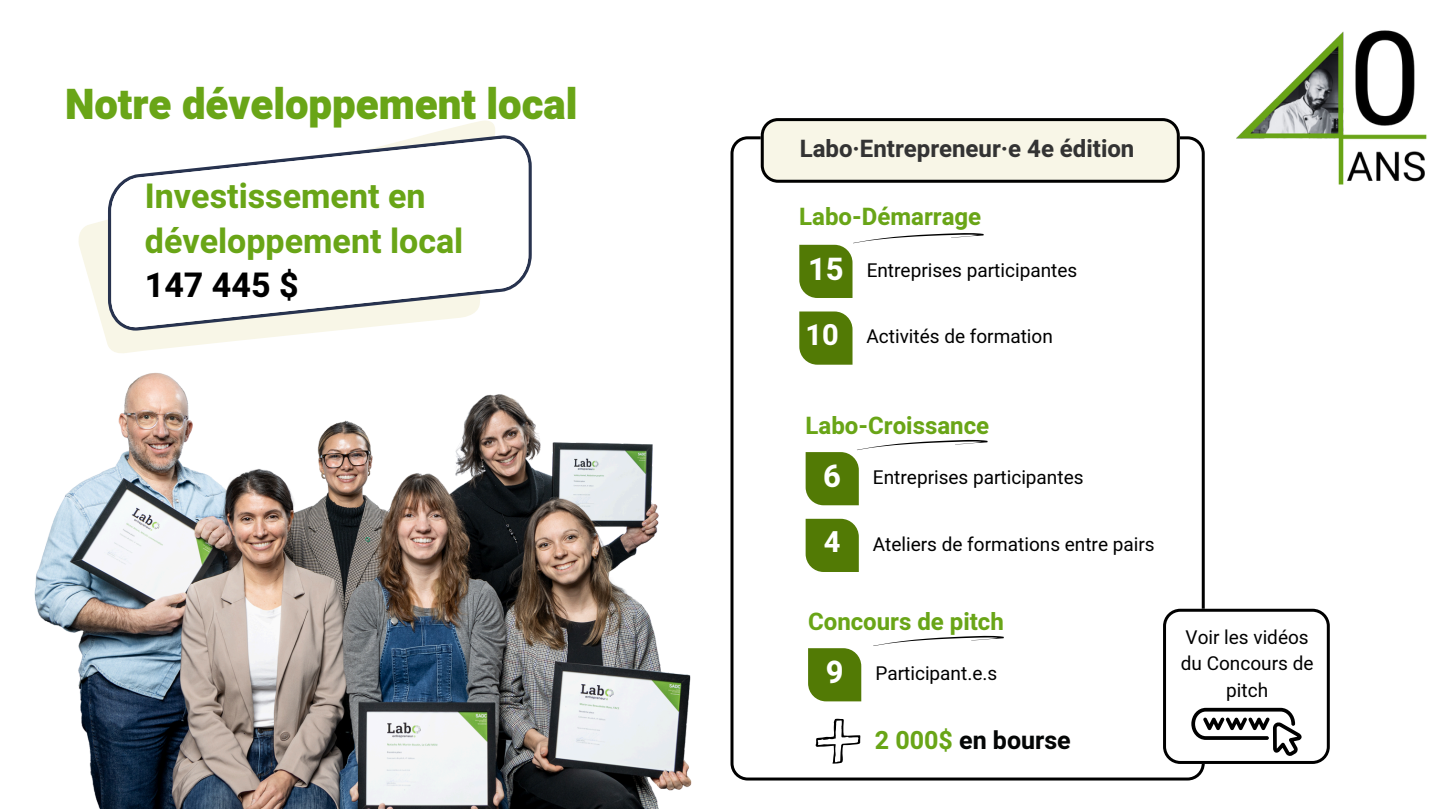
<style>
.page{position:relative;width:1440px;height:810px;background:#fff}
.page>*{position:absolute;margin:0;border:0;box-sizing:border-box;transform-origin:0 0}
.t1{font:900 42px "Heebo";color:#69a517}
.t2{font:700 34px/44.2px "Heebo";color:#69a517}
.t3{font:700 31px "Heebo";color:#fff}
.t4{font:700 29px "Heebo";color:#fff}
.t5{font:700 25px "Heebo";color:#040606}
.t6{font:700 24px "Heebo";color:#69a517}
.t7{font:700 24px "Heebo";color:#333}
.t8{font:19px/26.2px "Heebo";color:#000;text-align:center}
.s1{color:#000}
.s2{color:#69a517}
</style>
<div class="page">
<img style="left:34px;top:373px;width:658px;height:436px">
<svg style="left:78px;top:120px;width:417px;height:233px"></svg>
<svg style="left:108px;top:135px;width:424px;height:196px"></svg>
<svg style="left:111px;top:139px;width:417px;height:189px"></svg>
<svg style="left:730px;top:136px;width:474px;height:645px"></svg>
<svg style="left:799px;top:312px;width:54px;height:53px;background:#5d8215"></svg>
<svg style="left:761px;top:118px;width:419px;height:65px;background:#deddcf"></svg>
<svg style="left:799px;top:233px;width:185px;height:65px"></svg>
<div style="left:806px;top:519px;width:53px;height:53px;background:#527a05"></div>
<svg style="left:808px;top:648px;width:53px;height:53px;background:#5a8011"></svg>
<svg style="left:873px;top:636px;width:131px;height:10px"></svg>
<svg style="left:806px;top:440px;width:182px;height:65px"></svg>
<svg style="left:815px;top:719px;width:45px;height:45px"></svg>
<svg style="left:1163px;top:609px;width:167px;height:155px"></svg>
<img style="left:1236px;top:30px;width:191px;height:155px">
<h2 class="t1" style="left:65px;top:75px;width:514px">Notre développement local</h2>
<p class="t2" style="left:145px;top:176px;width:320px">Investissement en développement local<br><span class="s1">147 445 $</span></p>
<p class="t7" style="left:800px;top:132px;width:336px">Labo·Entrepreneur·e 4e édition</p>
<p class="t6" style="left:799px;top:200px;width:183px">Labo-Démarrage</p>
<p class="t3" style="left:808px;top:247px;width:37px">15</p>
<p class="t8" style="left:867px;top:258px;width:212px">Entreprises participantes</p>
<p class="t4" style="left:806px;top:315px;width:35px">10</p>
<p class="t8" style="left:867px;top:324px;width:188px">Activités de formation</p>
<h1 class="t6" style="left:806px;top:408px;width:185px">Labo-Croissance</h1>
<p class="t3" style="left:823px;top:454px;width:19px">6</p>
<p class="t8" style="left:873px;top:465px;width:212px">Entreprises participantes</p>
<p class="t4" style="left:824px;top:522px;width:18px">4</p>
<p class="t8" style="left:873px;top:532px;width:283px">Ateliers de formations entre pairs</p>
<h3 class="t6" style="left:808px;top:604px;width:197px">Concours de pitch</h3>
<p class="t3" style="left:826px;top:651px;width:19px">9</p>
<p class="t8" style="left:875px;top:661px;width:123px">Participant.e.s</p>
<p class="t5" style="left:875px;top:723px;width:197px"><span class="s2">2 000$</span> en bourse</p>
<p class="t8" style="left:1181px;top:625px;width:134px">Voir les vidéos du Concours de pitch</p>
</div>
